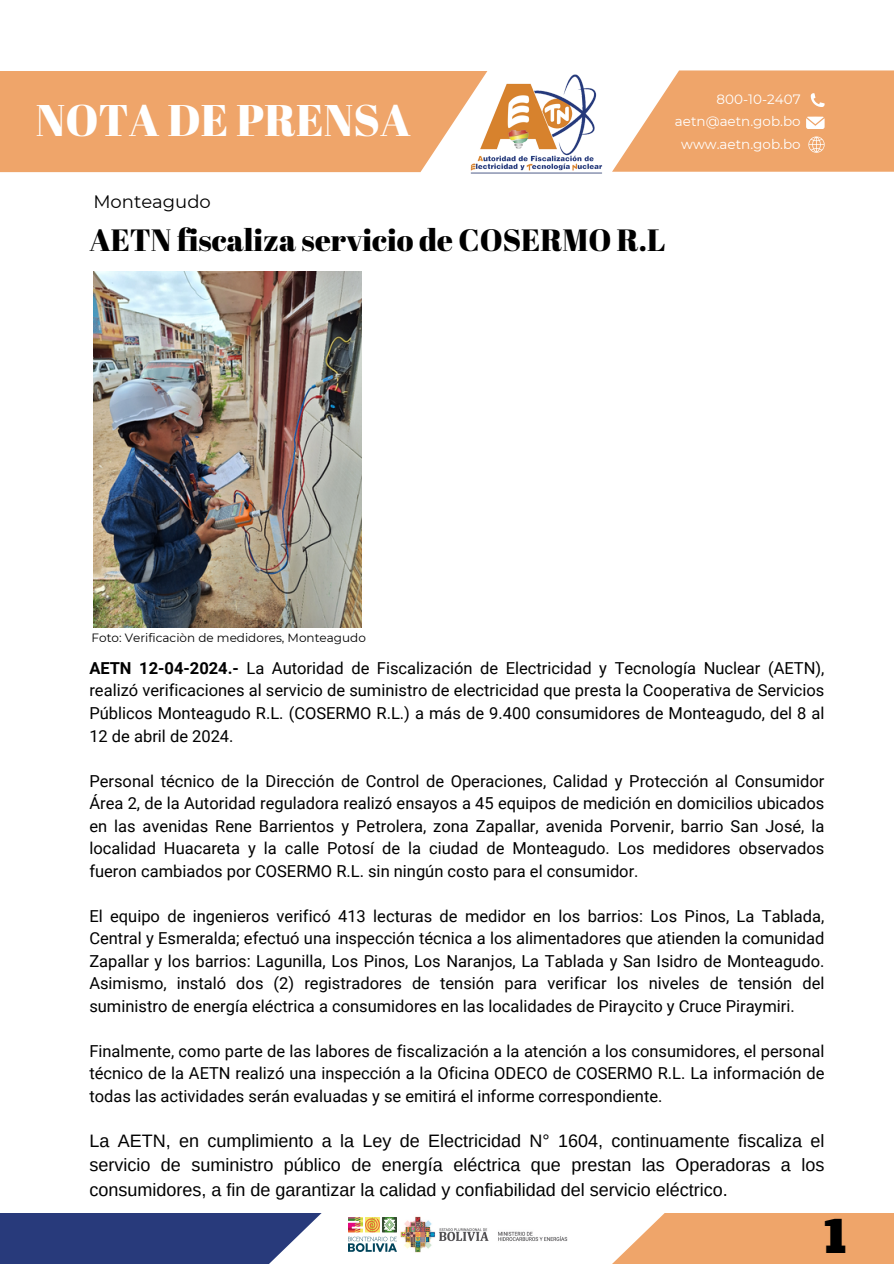
<style>
.page{position:relative;width:894px;height:1264px;background:#fff}
.page>*{position:absolute;margin:0;border:0;box-sizing:border-box;transform-origin:0 0}
.t1{font:44.25px "Abril Fatface";color:#fff}
.t2{font:42.9px "Alfa Slab One";color:#000}
.t3{font:30.75px "Abril Fatface";color:#000}
.t4{font:18px/24.8px "Arimo";color:#000;text-align:justify}
.t5{font:18px "Montserrat";color:#000}
.t6{font:16.5px/22.5px "Roboto";color:#000;text-align:justify}
.t7{font:13.5px/22.5px "Montserrat";color:#fff;text-align:right}
.t8{font:12px "Montserrat";color:#000}
.s1{font-weight:700}
</style>
<div class="page">
<div style="left:612px;top:70px;width:281px;height:102px;background:#efa56a"></div>
<svg style="left:810px;top:93px;width:14px;height:14px"></svg>
<svg style="left:806px;top:117px;width:17px;height:12px"></svg>
<svg style="left:808px;top:136px;width:15px;height:17px"></svg>
<div style="left:0;top:71px;width:459px;height:101px;background:#efa56a"></div>
<div style="left:597px;top:1212px;width:296px;height:51px;background:#efa56a"></div>
<div style="left:0;top:1212px;width:321px;height:51px;background:#283a7b"></div>
<img style="left:459px;top:70px;width:154px;height:104px">
<img style="left:396px;top:1216px;width:172px;height:37px">
<img style="left:348px;top:1217px;width:49px;height:34px">
<img style="left:93px;top:272px;width:268px;height:355px">
<h1 class="t1" style="left:36px;top:89px;width:376px">NOTA DE PRENSA</h1>
<p class="t7" style="left:674px;top:88px;width:127px">800-10-2407 aetn@aetn.gob.bo</p>
<p class="t7" style="left:681px;top:133px;width:121px">www.aetn.gob.bo</p>
<h3 class="t5" style="left:93px;top:190px;width:119px">Monteagudo</h3>
<h2 class="t3" style="left:89px;top:218px;width:577px">AETN fiscaliza servicio de COSERMO R.L</h2>
<h3 class="t8" style="left:91px;top:630px;width:276px">Foto: Verificaciòn de medidores, Monteagudo</h3>
<p class="t6" style="left:89px;top:657px;width:736px"><span class="s1">AETN 12-04-2024.-</span> La Autoridad de Fiscalización de Electricidad y Tecnología Nuclear (AETN), realizó verificaciones al servicio de suministro de electricidad que presta la Cooperativa de Servicios Públicos Monteagudo R.L. (COSERMO R.L.) a más de 9.400 consumidores de Monteagudo, del 8 al 12 de abril de 2024.</p>
<p class="t6" style="left:89px;top:769px;width:736px">Personal técnico de la Dirección de Control de Operaciones, Calidad y Protección al Consumidor Área 2, de la Autoridad reguladora realizó ensayos a 45 equipos de medición en domicilios ubicados en las avenidas Rene Barrientos y Petrolera, zona Zapallar, avenida Porvenir, barrio San José, la localidad Huacareta y la calle Potosí de la ciudad de Monteagudo. Los medidores observados fueron cambiados por COSERMO R.L. sin ningún costo para el consumidor.</p>
<h3 class="t6" style="left:89px;top:904px;width:736px">El equipo de ingenieros verificó 413 lecturas de medidor en los barrios: Los Pinos, La Tablada, Central y Esmeralda; efectuó una inspección técnica a los alimentadores que atienden la comunidad Zapallar y los barrios: Lagunilla, Los Pinos, Los Naranjos, La Tablada y San Isidro de Monteagudo.<br>Asimismo, instaló dos (2) registradores de tensión para verificar los niveles de tensión del suministro de energía eléctrica a consumidores en las localidades de Piraycito y Cruce Piraymiri.</h3>
<h3 class="t6" style="left:89px;top:1039px;width:736px">Finalmente, como parte de las labores de fiscalización a la atención a los consumidores, el personal técnico de la AETN realizó una inspección a la Oficina ODECO de COSERMO R.L. La información de todas las actividades serán evaluadas y se emitirá el informe correspondiente.</h3>
<h3 class="t4" style="left:89px;top:1128px;width:736px">La AETN, en cumplimiento a la Ley de Electricidad N° 1604, continuamente fiscaliza el servicio de suministro público de energía eléctrica que prestan las Operadoras a los consumidores, a fin de garantizar la calidad y confiabilidad del servicio eléctrico.</h3>
<h3 class="t2" style="left:824px;top:1208px;width:24px">1</h3>
</div>
